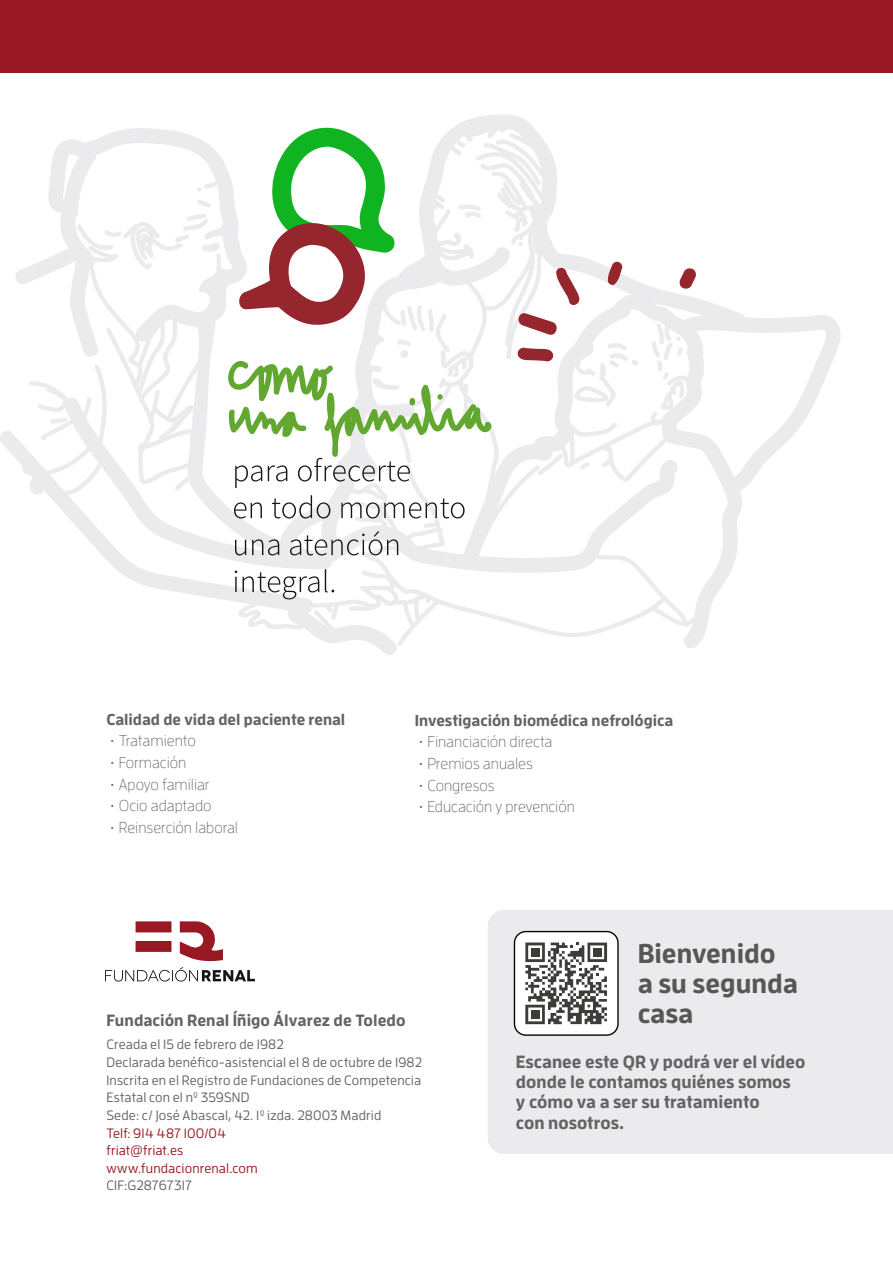
<style>
.page{position:relative;width:893px;height:1263px;background:#fff}
.page>*{position:absolute;margin:0;border:0;box-sizing:border-box;transform-origin:0 0}
.t1{font:700 27.15px/29.8px "Enzo OT";color:#575756}
.t2{font:700 17.7px/20.4px "Enzo OT";color:#646363}
.t3{font:700 16.2px "Enzo OT";color:#646363}
.t4{font:300 15.75px "Enzo OT";color:#646363}
.t5{font:700 15.75px "Enzo OT";color:#646363}
.t6{font:500 13.5px/17.7px "Enzo OT";letter-spacing:.01em;color:#646363}
.t7{font:500 13.5px/17.7px "Enzo OT";letter-spacing:.01em;color:#991924}
</style>
<div class="page">
<div style="left:0;top:0;width:893px;height:72px;background:#991924"></div>
<svg style="left:136px;top:921px;width:87px;height:40px"></svg>
<svg style="left:105px;top:967px;width:150px;height:14px"></svg>
<svg style="left:0;top:115px;width:841px;height:540px"></svg>
<svg style="left:652px;top:322px;width:33px;height:88px"></svg>
<svg style="left:580px;top:462px;width:10px;height:8px"></svg>
<svg style="left:537px;top:453px;width:27px;height:23px"></svg>
<svg style="left:49px;top:417px;width:19px;height:7px"></svg>
<svg style="left:518px;top:242px;width:5px;height:4px"></svg>
<svg style="left:515px;top:261px;width:124px;height:147px"></svg>
<svg style="left:679px;top:268px;width:18px;height:21px"></svg>
<svg style="left:76px;top:128px;width:419px;height:360px"></svg>
<svg style="left:234px;top:495px;width:231px;height:23px"></svg>
<svg style="left:235px;top:531px;width:163px;height:24px"></svg>
<svg style="left:235px;top:569px;width:99px;height:30px"></svg>
<div style="left:488px;top:910px;width:405px;height:244px;background:#ebebee"></div>
<div style="left:514px;top:931px;width:104px;height:104px;background:#fff;border-radius:11px"></div>
<div style="left:514px;top:931px;width:105px;height:105px;border:1px solid #000;border-radius:11px"></div>
<svg style="left:525px;top:942px;width:82px;height:82px"></svg>
<p class="t5" style="left:106px;top:709px;width:240px">Calidad de vida del paciente renal</p>
<p class="t4" style="left:111px;top:731px;width:87px">• Tratamiento</p>
<p class="t4" style="left:111px;top:753px;width:77px">• Formación</p>
<p class="t4" style="left:111px;top:775px;width:101px">• Apoyo familiar</p>
<p class="t4" style="left:111px;top:796px;width:103px">• Ocio adaptado</p>
<p class="t4" style="left:111px;top:818px;width:129px">• Reinserción laboral</p>
<p class="t5" style="left:415px;top:710px;width:260px">Investigación biomédica nefrológica</p>
<p class="t4" style="left:419px;top:732px;width:135px">• Financiación directa</p>
<p class="t4" style="left:419px;top:754px;width:115px">• Premios anuales</p>
<p class="t4" style="left:419px;top:776px;width:77px">• Congresos</p>
<p class="t4" style="left:419px;top:797px;width:157px">• Educación y prevención</p>
<p class="t3" style="left:106px;top:1010px;width:301px">Fundación Renal Íñigo Álvarez de Toledo</p>
<p class="t6" style="left:106px;top:1036px;width:317px">Creada el 15 de febrero de 1982<br>Declarada benéfico-asistencial el 8 de octubre de 1982<br>Inscrita en el Registro de Fundaciones de Competencia Estatal con el nº 359SND<br>Sede: c/ José Abascal, 42. 1º izda. 28003 Madrid</p>
<p class="t7" style="left:106px;top:1124px;width:153px">Telf: 914 487 100/04 friat@friat.es www.fundacionrenal.com</p>
<p class="t6" style="left:106px;top:1177px;width:87px">CIF:G28767317</p>
<h1 class="t1" style="left:638px;top:938px;width:162px">Bienvenido<br>a su segunda casa</h1>
<h2 class="t2" style="left:516px;top:1051px;width:291px">Escanee este QR y podrá ver el vídeo donde le contamos quiénes somos<br>y cómo va a ser su tratamiento<br>con nosotros.</h2>
</div>
